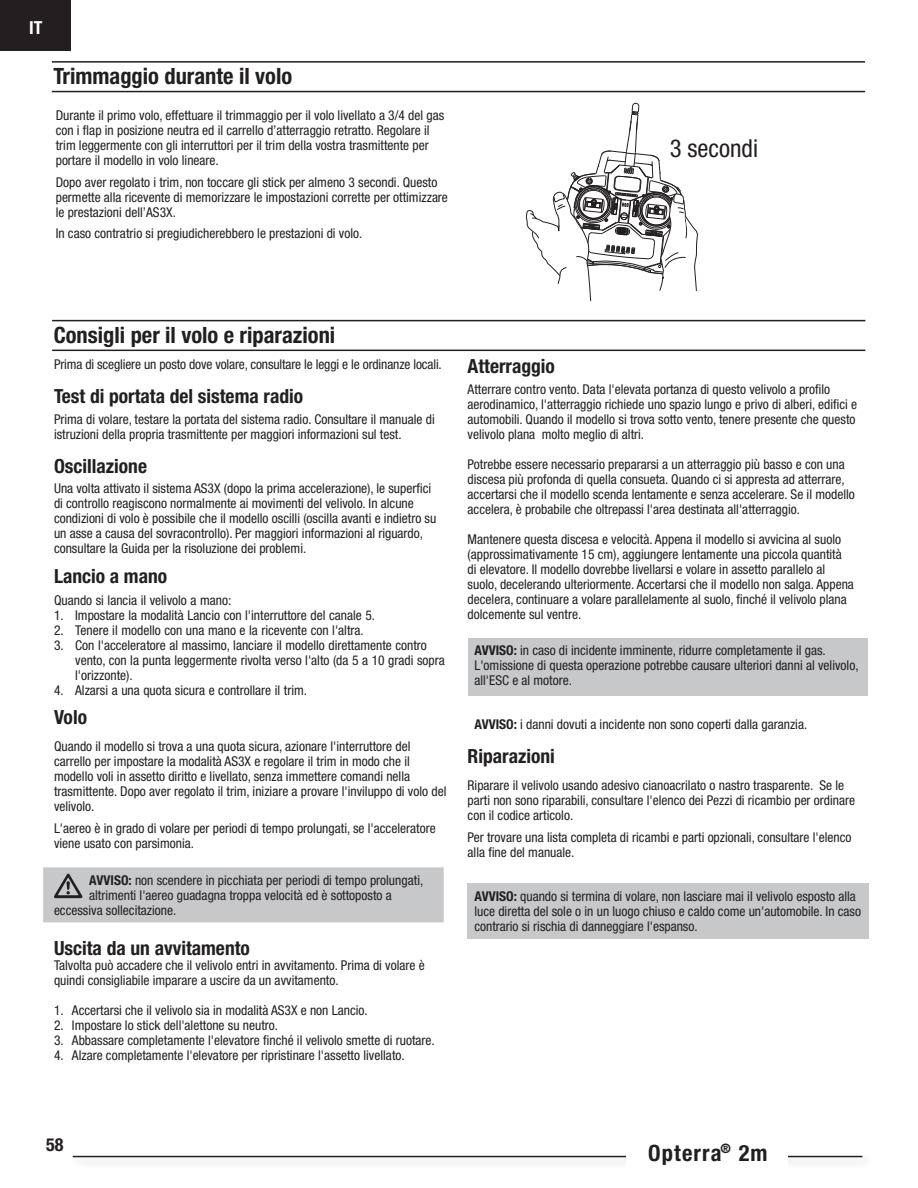
<style>
.page{position:relative;width:918px;height:1188px;background:#fff}
.page>*{position:absolute;margin:0;border:0;box-sizing:border-box;transform-origin:0 0}
.t1{font:condensed 24.75px "Helvetica Neue LT Std";color:#231f20}
.t2{font:700 condensed 22.5px "Helvetica Neue LT Std";color:#231f20}
.t3{font:700 condensed 22.5px "Helvetica Neue LT Std";letter-spacing:.05em;color:#231f20}
.t4{font:700 condensed 19.5px "Helvetica Neue LT Std";color:#231f20}
.t5{font:700 condensed 18px "Helvetica Neue LT Std";color:#fff}
.t6{font:700 condensed 18px "Helvetica Neue LT Std";color:#231f20}
.t7{font:condensed 13.5px/15px "Helvetica Neue LT Std";color:#231f20}
.s1{font-weight:700}
</style>
<div class="page">
<div style="left:0;top:0;width:71px;height:51px;background:#231f20"></div>
<div style="left:71px;top:1153px;width:803px;height:17px;background:#231f20;opacity:.28"></div>
<hr style="left:73px;top:1156px;width:789px;height:1px;background:#231f20">
<div style="left:626px;top:1140px;width:162px;height:33px;background:#fff"></div>
<div style="left:43px;top:867px;width:401px;height:55px;background:#c7c8ca"></div>
<svg style="left:54px;top:874px;width:28px;height:24px"></svg>
<div style="left:467px;top:883px;width:401px;height:56px;background:#c7c8ca"></div>
<div style="left:468px;top:638px;width:399px;height:58px;background:#c7c8ca"></div>
<hr style="left:52px;top:350px;width:813px;height:1px;background:#231f20">
<hr style="left:52px;top:320px;width:813px;height:1px;background:#231f20">
<svg style="left:526px;top:103px;width:172px;height:199px"></svg>
<hr style="left:52px;top:91px;width:813px;height:1px;background:#231f20">
<hr style="left:52px;top:61px;width:813px;height:2px;background:#231f20">
<h3 class="t5" style="left:29px;top:17px;width:15px">IT</h3>
<h2 class="t2" style="left:53px;top:63px;width:240px">Trimmaggio durante il volo</h2>
<p class="t7" style="left:56px;top:107px;width:390px">Durante il primo volo, effettuare il trimmaggio per il volo livellato a 3/4 del gas con i flap in posizione neutra ed il carrello d’atterraggio retratto. Regolare il trim leggermente con gli interruttori per il trim della vostra trasmittente per portare il modello in volo lineare.</p>
<p class="t7" style="left:56px;top:174px;width:394px">Dopo aver regolato i trim, non toccare gli stick per almeno 3 secondi. Questo permette alla ricevente di memorizzare le impostazioni corrette per ottimizzare le prestazioni dell’AS3X.</p>
<p class="t7" style="left:56px;top:226px;width:308px">In caso contratrio si pregiudicherebbero le prestazioni di volo.</p>
<h1 class="t1" style="left:670px;top:134px;width:90px">3 secondi</h1>
<h2 class="t2" style="left:54px;top:322px;width:283px">Consigli per il volo e riparazioni</h2>
<p class="t7" style="left:54px;top:357px;width:389px">Prima di scegliere un posto dove volare, consultare le leggi e le ordinanze locali.</p>
<h3 class="t4" style="left:54px;top:384px;width:251px">Test di portata del sistema radio</h3>
<p class="t7" style="left:54px;top:411px;width:382px">Prima di volare, testare la portata del sistema radio. Consultare il manuale di istruzioni della propria trasmittente per maggiori informazioni sul test.</p>
<h3 class="t4" style="left:54px;top:454px;width:95px">Oscillazione</h3>
<p class="t7" style="left:54px;top:481px;width:384px">Una volta attivato il sistema AS3X (dopo la prima accelerazione), le superfici di controllo reagiscono normalmente ai movimenti del velivolo. In alcune condizioni di volo è possibile che il modello oscilli (oscilla avanti e indietro su un asse a causa del sovracontrollo). Per maggiori informazioni al riguardo, consultare la Guida per la risoluzione dei problemi.</p>
<h3 class="t4" style="left:54px;top:564px;width:115px">Lancio a mano</h3>
<p class="t7" style="left:54px;top:592px;width:179px">Quando si lancia il velivolo a mano:</p>
<p class="t7" style="left:54px;top:607px;width:323px">1. Impostare la modalità Lancio con l'interruttore del canale 5.</p>
<p class="t7" style="left:54px;top:622px;width:311px">2. Tenere il modello con una mano e la ricevente con l'altra.</p>
<p class="t7" style="left:75px;top:637px;width:371px;text-indent:-21px">3. Con l'acceleratore al massimo, lanciare il modello direttamente contro vento, con la punta leggermente rivolta verso l'alto (da 5 a 10 gradi sopra l'orizzonte).</p>
<p class="t7" style="left:54px;top:682px;width:255px">4. Alzarsi a una quota sicura e controllare il trim.</p>
<h3 class="t4" style="left:54px;top:705px;width:35px">Volo</h3>
<p class="t7" style="left:54px;top:739px;width:394px">Quando il modello si trova a una quota sicura, azionare l'interruttore del carrello per impostare la modalità AS3X e regolare il trim in modo che il modello voli in assetto diritto e livellato, senza immettere comandi nella trasmittente. Dopo aver regolato il trim, iniziare a provare l'inviluppo di volo del velivolo.</p>
<p class="t7" style="left:54px;top:821px;width:383px">L'aereo è in grado di volare per periodi di tempo prolungati, se l'acceleratore viene usato con parsimonia.</p>
<p class="t7" style="left:89px;top:873px;width:336px"><span class="s1">AVVISO:</span> non scendere in picchiata per periodi di tempo prolungati,</p>
<p class="t7" style="left:89px;top:888px;width:304px">altrimenti l'aereo guadagna troppa velocità ed è sottoposto a</p>
<p class="t7" style="left:54px;top:903px;width:124px">eccessiva sollecitazione.</p>
<h3 class="t4" style="left:54px;top:936px;width:197px">Uscita da un avvitamento</h3>
<p class="t7" style="left:54px;top:957px;width:372px">Talvolta può accadere che il velivolo entri in avvitamento. Prima di volare è quindi consigliabile imparare a uscire da un avvitamento.</p>
<p class="t7" style="left:54px;top:1002px;width:315px">1. Accertarsi che il velivolo sia in modalità AS3X e non Lancio.</p>
<p class="t7" style="left:54px;top:1017px;width:226px">2. Impostare lo stick dell'alettone su neutro.</p>
<p class="t7" style="left:54px;top:1032px;width:382px">3. Abbassare completamente l'elevatore finché il velivolo smette di ruotare.</p>
<p class="t7" style="left:54px;top:1047px;width:352px">4. Alzare completamente l'elevatore per ripristinare l'assetto livellato.</p>
<h3 class="t4" style="left:468px;top:355px;width:89px">Atterraggio</h3>
<p class="t7" style="left:468px;top:381px;width:391px">Atterrare contro vento. Data l'elevata portanza di questo velivolo a profilo aerodinamico, l'atterraggio richiede uno spazio lungo e privo di alberi, edifici e automobili. Quando il modello si trova sotto vento, tenere presente che questo velivolo plana molto meglio di altri.</p>
<p class="t7" style="left:468px;top:456px;width:389px">Potrebbe essere necessario prepararsi a un atterraggio più basso e con una discesa più profonda di quella consueta. Quando ci si appresta ad atterrare, accertarsi che il modello scenda lentamente e senza accelerare. Se il modello accelera, è probabile che oltrepassi l'area destinata all'atterraggio.</p>
<p class="t7" style="left:468px;top:531px;width:388px">Mantenere questa discesa e velocità. Appena il modello si avvicina al suolo (approssimativamente 15 cm), aggiungere lentamente una piccola quantità di elevatore. Il modello dovrebbe livellarsi e volare in assetto parallelo al suolo, decelerando ulteriormente. Accertarsi che il modello non salga. Appena decelera, continuare a volare parallelamente al suolo, finché il velivolo plana dolcemente sul ventre.</p>
<p class="t7" style="left:474px;top:643px;width:386px"><span class="s1">AVVISO:</span> in caso di incidente imminente, ridurre completamente il gas.<br>L'omissione di questa operazione potrebbe causare ulteriori danni al velivolo, all'ESC e al motore.</p>
<p class="t7" style="left:474px;top:717px;width:334px"><span class="s1">AVVISO:</span> i danni dovuti a incidente non sono coperti dalla garanzia.</p>
<h3 class="t4" style="left:468px;top:744px;width:89px">Riparazioni</h3>
<p class="t7" style="left:468px;top:778px;width:389px">Riparare il velivolo usando adesivo cianoacrilato o nastro trasparente. Se le parti non sono riparabili, consultare l'elenco dei Pezzi di ricambio per ordinare con il codice articolo.</p>
<p class="t7" style="left:468px;top:830px;width:385px">Per trovare una lista completa di ricambi e parti opzionali, consultare l'elenco alla fine del manuale.</p>
<p class="t7" style="left:474px;top:888px;width:388px"><span class="s1">AVVISO:</span> quando si termina di volare, non lasciare mai il velivolo esposto alla luce diretta del sole o in un luogo chiuso e caldo come un'automobile. In caso contrario si rischia di danneggiare l'espanso.</p>
<h3 class="t6" style="left:46px;top:1134px;width:19px">58</h3>
<h2 class="t3" style="left:648px;top:1139px;width:121px">Opterra<sup>®</sup> 2m</h2>
</div>
